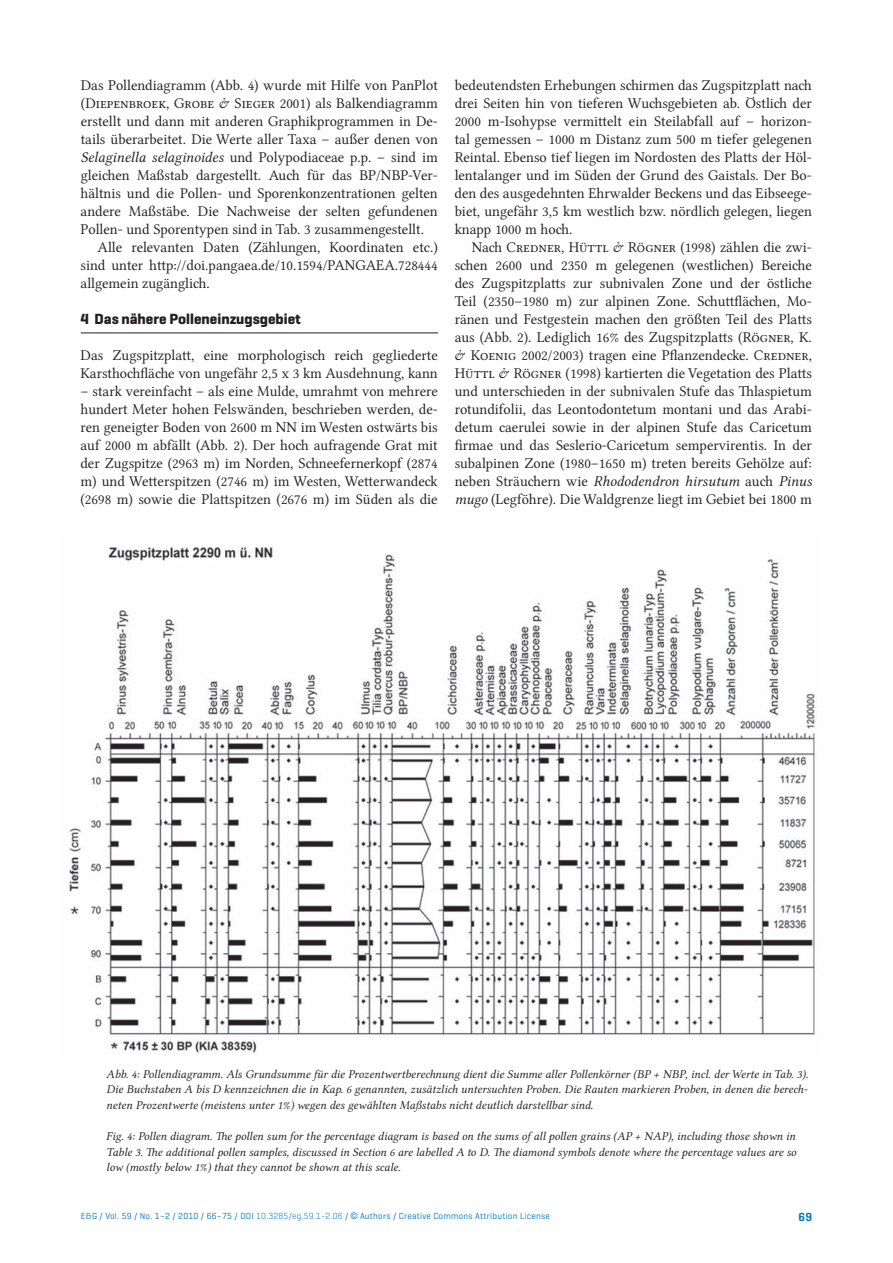
<style>
.page{position:relative;width:893px;height:1263px;background:#fff}
.page>*{position:absolute;margin:0;border:0;box-sizing:border-box;transform-origin:0 0}
.t1{font:15px/18px "Lin Libertine O";color:#231f20;text-align:justify}
.t2{font:700 15px "Geogrotesque";color:#231f20}
.t3{font:12px/15.6px "Lin Libertine OI";color:#231f20;text-align:justify}
.t4{font:600 12px "Geogrotesque";color:#0077c0}
.t5{font:9px "Geogrotesque";letter-spacing:.025em;color:#0077c0}
.s1{font-family:"Lin Libertine OI"}
.s2{font-weight:300}
.s3{font-family:"Arial"}
</style>
<div class="page">
<hr style="left:81px;top:333px;width:357px;height:1px;background:#231f20">
<img style="left:69px;top:546px;width:748px;height:507px">
<p class="t1" style="left:81px;top:76px;width:359px">Das Pollendiagramm (Abb. 4) wurde mit Hilfe von PanPlot (Diepenbroek, Grobe &amp; Sieger 2001) als Balkendiagramm erstellt und dann mit anderen Graphikprogrammen in De&shy;tails überarbeitet. Die Werte aller Taxa – außer denen von <span class="s1">Selaginella selaginoides</span> und Polypodiaceae p.p. – sind im gleichen Maßstab dargestellt. Auch für das BP/NBP-Ver&shy;hältnis und die Pollen- und Sporenkonzentrationen gelten andere Maßstäbe. Die Nachweise der selten gefundenen Pollen- und Sporentypen sind in Tab. 3 zusammengestellt.</p>
<p class="t1" style="left:81px;top:238px;width:359px;text-indent:17px">Alle relevanten Daten (Zählungen, Koordinaten etc.) sind unter http://doi.pangaea.de/10.1594/PANGAEA.728444 allgemein zugänglich.</p>
<h5 class="t2" style="left:81px;top:310px;width:222px">4 Das nähere Polleneinzugsgebiet</h5>
<p class="t1" style="left:81px;top:346px;width:359px">Das Zugspitzplatt, eine morphologisch reich gegliederte<br>Karsthochfläche von ungefähr 2,5 x 3 km Ausdehnung, kann</p>
<p class="t1" style="left:80px;top:382px;width:359px">– stark vereinfacht – als eine Mulde, umrahmt von mehrere hundert Meter hohen Felswänden, beschrieben werden, de&shy;ren geneigter Boden von 2600 m NN im Westen ostwärts bis auf 2000 m abfällt (Abb. 2). Der hoch aufragende Grat mit der Zugspitze (2963 m) im Norden, Schneefernerkopf (2874 m) und Wetterspitzen (2746 m) im Westen, Wetterwandeck (2698 m) sowie die Plattspitzen (2676 m) im Süden als die</p>
<p class="t1" style="left:455px;top:76px;width:359px">bedeutendsten Erhebungen schirmen das Zugspitzplatt nach drei Seiten hin von tieferen Wuchsgebieten ab. Östlich der 2000 m-Isohypse vermittelt ein Steilabfall auf – horizon&shy;tal gemessen – 1000 m Distanz zum 500 m tiefer gelegenen Reintal. Ebenso tief liegen im Nordosten des Platts der Höl&shy;lentalanger und im Süden der Grund des Gaistals. Der Bo&shy;den des ausgedehnten Ehrwalder Beckens und das Eibseege&shy;biet, ungefähr 3,5 km westlich bzw. nördlich gelegen, liegen knapp 1000 m hoch.</p>
<p class="t1" style="left:455px;top:238px;width:359px;text-indent:17px">Nach Credner, Hüttl &amp; Rögner (1998) zählen die zwi&shy;schen 2600 und 2350 m gelegenen (westlichen) Bereiche des Zugspitzplatts zur subnivalen Zone und der östliche Teil (2350–1980 m) zur alpinen Zone. Schuttflächen, Mo&shy;ränen und Festgestein machen den größten Teil des Platts aus (Abb. 2). Lediglich 16% des Zugspitzplatts (Rögner, K. &amp; Koenig 2002/2003) tragen eine Pflanzendecke. Credner, Hüttl &amp; Rögner (1998) kartierten die Vegetation des Platts und unterschieden in der subnivalen Stufe das Thlaspietum rotundifolii, das Leontodontetum montani und das Arabi&shy;detum caerulei sowie in der alpinen Stufe das Caricetum firmae und das Seslerio-Caricetum sempervirentis. In der subalpinen Zone (1980–1650 m) treten bereits Gehölze auf: neben Sträuchern wie <span class="s1">Rhododendron hirsutum</span> auch <span class="s1">Pinus mugo</span> (Legföhre). Die Waldgrenze liegt im Gebiet bei 1800 m</p>
<p class="t3" style="left:106px;top:1066px;width:703px">Abb. 4: Pollendiagramm. Als Grundsumme für die Prozentwertberechnung dient die Summe aller Pollenkörner (BP + NBP, incl. der Werte in Tab. 3).<br>Die Buchstaben A bis D kennzeichnen die in Kap. 6 genannten, zusätzlich untersuchten Proben. Die Rauten markieren Proben, in denen die berech&shy;neten Prozentwerte (meistens unter 1%) wegen des gewählten Maßstabs nicht deutlich darstellbar sind.</p>
<p class="t3" style="left:106px;top:1129px;width:691px">Fig. 4: Pollen diagram. The pollen sum for the percentage diagram is based on the sums of all pollen grains (AP + NAP), including those shown in Table 3. The additional pollen samples, discussed in Section 6 are labelled A to D. The diamond symbols denote where the percentage values are so low (mostly below 1%) that they cannot be shown at this scale.</p>
<p class="t5" style="left:81px;top:1210px;width:471px">E&amp;G / Vol. 59 / No. 1–2 / 2010 / 66–75 / DOI <span class="s2">10.3285/eg.59.1-2.06</span> / <span class="s3">©</span> Authors / Creative Commons Attribution License</p>
<p class="t4" style="left:798px;top:1209px;width:15px">69</p>
</div>
